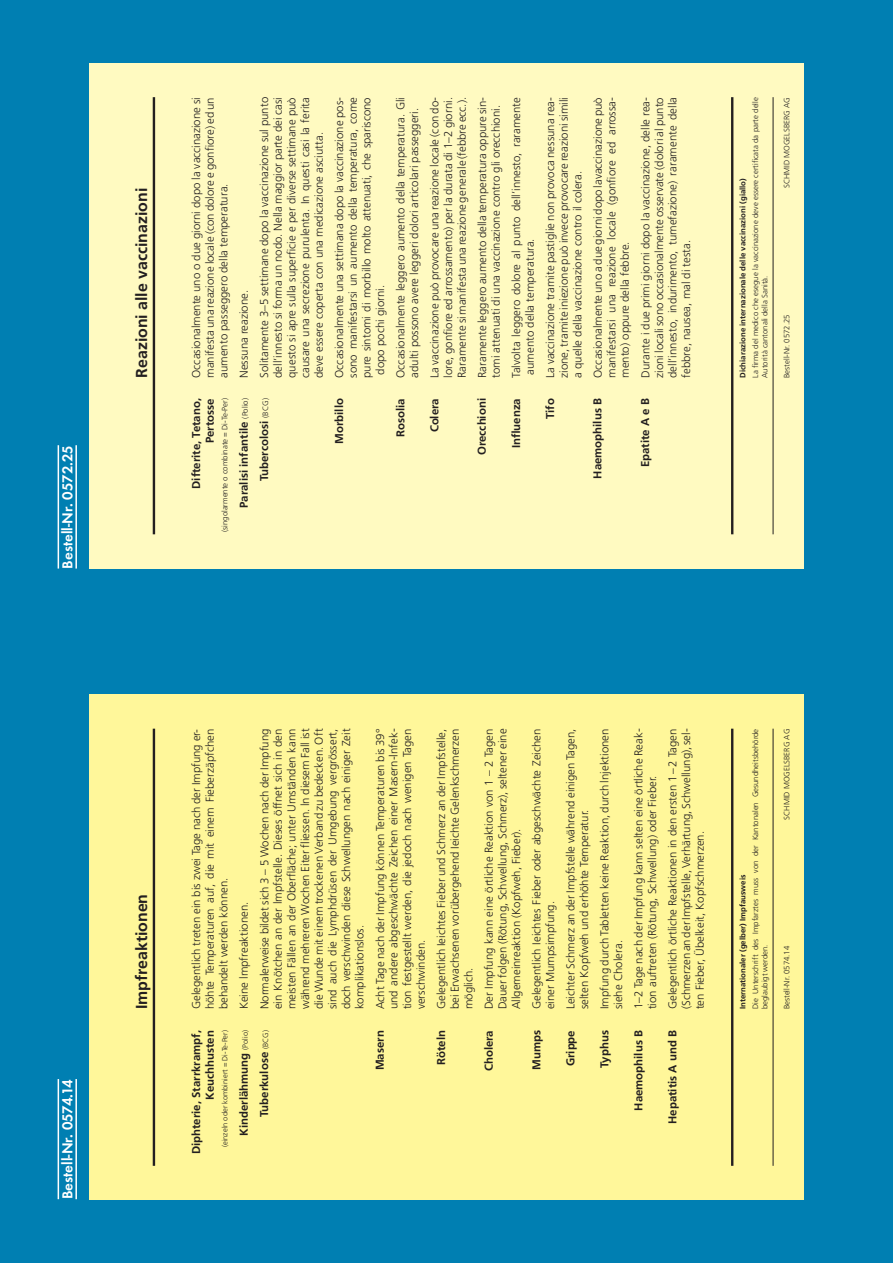
<style>
.page{position:relative;width:893px;height:1263px;background:#007fb2}
.page>*{position:absolute;margin:0;border:0;box-sizing:border-box;transform-origin:0 0}
.t1{font:700 15.9px "Frutiger";color:#231f20}
.t2{font:700 15px "Function";color:#fff}
.t3{font:300 11.4px/13.6px "Frutiger";color:#231f20;text-align:justify}
.t4{font:700 11.4px/13.6px "Frutiger";color:#231f20;text-align:right}
.t5{font:300 7.8px/9.3px "Frutiger";color:#231f20}
.t6{font:700 7.8px "Frutiger";color:#231f20}
.t7{font:300 7.5px "Frutiger";color:#231f20}
.s1{font-weight:300;font-size:7.8px}
.s2{font-weight:300;font-size:7.5px}
</style>
<div class="page">
<div style="left:89px;top:695px;width:715px;height:505px;background:#fff79a"></div>
<hr style="left:153px;top:729px;width:2px;height:437px;background:#231f20">
<hr style="left:731px;top:729px;width:2px;height:437px;background:#231f20">
<hr style="left:773px;top:729px;width:1px;height:437px;background:#231f20">
<div style="left:89px;top:63px;width:715px;height:505px;background:#fffac1"></div>
<hr style="left:153px;top:97px;width:2px;height:437px;background:#231f20">
<hr style="left:731px;top:97px;width:2px;height:437px;background:#231f20">
<hr style="left:773px;top:97px;width:1px;height:437px;background:#231f20">
<hr style="left:58px;top:1079px;width:1px;height:120px;background:#fff">
<hr style="left:75px;top:1079px;width:2px;height:120px;background:#fff">
<hr style="left:58px;top:445px;width:1px;height:123px;background:#fff">
<hr style="left:75px;top:445px;width:2px;height:123px;background:#fff">
<h2 class="t2" style="left:59px;top:568px;width:125px;rotate:-90deg">Bestell-Nr. 0572.25</h2>
<h1 class="t1" style="left:132px;top:378px;width:191px;rotate:-90deg">Reazioni alle vaccinazioni</h1>
<p class="t3" style="left:189px;top:378px;width:282px;rotate:-90deg">Occasionalmente uno o due giorni dopo la vaccinazione si manifesta una reazione locale (con dolore e gonfiore) ed un aumento passeggero della temperatura.</p>
<p class="t3" style="left:234px;top:378px;width:282px;line-height:20.4px;rotate:-90deg">Nessuna reazione.<br>Solitamente 3–5 settimane dopo la vaccinazione sul punto</p>
<p class="t3" style="left:271px;top:378px;width:282px;rotate:-90deg">dell’innesto si forma un nodo. Nella maggior parte dei casi questo si apre sulla superficie e per diverse settimane può causare una secrezione purulenta. In questi casi la ferita deve essere coperta con una medicazione asciutta.</p>
<p class="t3" style="left:332px;top:378px;width:282px;rotate:-90deg">Occasionalmente una settimana dopo la vaccinazione pos&shy;sono manifestarsi un aumento della temperatura, come pure sintomi di morbillo molto attenuati, che spariscono dopo pochi giorni.</p>
<p class="t3" style="left:394px;top:378px;width:282px;rotate:-90deg">Occasionalmente leggero aumento della temperatura. Gli adulti possono avere leggeri dolori articolari passeggeri.</p>
<p class="t3" style="left:428px;top:378px;width:282px;rotate:-90deg">La vaccinazione può provocare una reazione locale (con do&shy;lore, gonfiore ed arrossamento) per la durata di 1–2 giorni.<br>Raramente si manifesta una reazione generale (febbre ecc.).</p>
<p class="t3" style="left:475px;top:378px;width:282px;rotate:-90deg">Raramente leggero aumento della temperatura oppure sin-</p>
<p class="t3" style="left:485px;top:378px;width:282px;line-height:20.4px;rotate:-90deg">tomi attenuati di una vaccinazione contro gli orecchioni.<br>Talvolta leggero dolore al punto dell’innesto, raramente</p>
<p class="t3" style="left:520px;top:378px;width:282px;line-height:20.4px;rotate:-90deg">aumento della temperatura.<br>La vaccinazione tramite pastiglie non provoca nessuna rea-</p>
<p class="t3" style="left:557px;top:378px;width:282px;rotate:-90deg">zione, tramite iniezione può invece provocare reazioni simili a quelle della vaccinazione contro il colera.</p>
<p class="t3" style="left:591px;top:378px;width:282px;rotate:-90deg">Occasionalmente uno a due giorni dopo lavaccinazione può manifestarsi una reazione locale (gonfiore ed arrossa&shy;mento) oppure della febbre.</p>
<p class="t3" style="left:639px;top:378px;width:282px;rotate:-90deg">Durante i due primi giorni dopo la vaccinazione, delle rea&shy;zioni locali sono occasionalmente osservate (dolori al punto dell’innesto, indurimento, tumefazione) raramente della febbre, nausea, mal di testa.</p>
<p class="t4" style="left:189px;top:489px;width:92px;rotate:-90deg">Difterite, Tetano,<br>Pertosse</p>
<p class="t5" style="left:220px;top:532px;width:135px;rotate:-90deg">(singolarmente o combinate = Di-Te-Per)</p>
<p class="t4" style="left:234px;top:508px;width:111px;line-height:20.4px;rotate:-90deg">Paralisi infantile <span class="s1">(Polio)<br></span>Tubercolosi <span class="s1">(BCG)</span></p>
<p class="t4" style="left:332px;top:444px;width:47px;rotate:-90deg">Morbillo</p>
<p class="t4" style="left:393px;top:437px;width:40px;rotate:-90deg">Rosolia</p>
<p class="t4" style="left:427px;top:432px;width:36px;rotate:-90deg">Colera</p>
<p class="t4" style="left:475px;top:455px;width:58px;rotate:-90deg">Orecchioni</p>
<p class="t4" style="left:509px;top:448px;width:52px;rotate:-90deg">Influenza</p>
<p class="t4" style="left:543px;top:419px;width:22px;rotate:-90deg">Tifo</p>
<p class="t4" style="left:591px;top:479px;width:82px;rotate:-90deg">Haemophilus B</p>
<p class="t4" style="left:638px;top:467px;width:71px;rotate:-90deg">Epatite A e B</p>
<p class="t5" style="left:751px;top:378px;width:282px;rotate:-90deg">La firma del medico che esegue la vaccinazione deve essere certificata da parte delle<br>Autorità cantonali della Sanità.</p>
<p class="t6" style="left:738px;top:378px;width:201px;rotate:-90deg">Dichiarazione internazionale delle vaccinazioni (giallo)</p>
<p class="t5" style="left:782px;top:188px;width:93px;rotate:-90deg">SCHMID MOGELSBERG AG</p>
<p class="t5" style="left:782px;top:378px;width:65px;rotate:-90deg">Bestell-Nr. 0572.25</p>
<h2 class="t2" style="left:59px;top:1199px;width:122px;rotate:-90deg">Bestell-Nr. 0574.14</h2>
<h1 class="t1" style="left:132px;top:1009px;width:117px;rotate:-90deg">Impfreaktionen</h1>
<p class="t3" style="left:189px;top:1009px;width:282px;rotate:-90deg">Gelegentlich treten ein bis zwei Tage nach der Impfung er&shy;höhte Temperaturen auf, die mit einem Fieberzäpfchen behandelt werden können.</p>
<p class="t3" style="left:234px;top:1009px;width:282px;line-height:20.4px;rotate:-90deg">Keine lmpfreaktionen.<br>Norma|erweise bildet sich 3 – 5 Wochen nach der Impfung</p>
<p class="t3" style="left:271px;top:1009px;width:282px;rotate:-90deg">ein Knötchen an der lmpfstelle. Dieses öffnet sich in den meisten Fällen an der Oberfläche; unter Umständen kann während mehreren Wochen Eiter f|iessen. ln diesem Fall ist die Wunde mit einem trockenen Verband zu bedecken. Oft sind auch die Lymphdrüsen der Umgebung vergrössert, doch verschwinden diese Schwellungen nach einiger Zeit komplikationslos.</p>
<p class="t3" style="left:373px;top:1009px;width:282px;rotate:-90deg">Acht Tage nach der Impfung können Temperaturen bis 39° und andere abgeschwächte Zeichen einer Masern-|nfek&shy;tion festgestellt werden, die jedoch nach wenigen Tagen verschwinden.</p>
<p class="t3" style="left:434px;top:1009px;width:282px;rotate:-90deg">Gelegentlich Ieichtes Fieber und Schmerz an der Impfstelle, bei Erwachsenen vorübergehend Ieichte Gelenkschmerzen möglich.</p>
<p class="t3" style="left:482px;top:1009px;width:282px;rotate:-90deg">Der Impfung kann eine örtliche Reaktion von 1 – 2 Tagen Dauer folgen (Rötung, Schwellung, Schmerz), seltener eine Allgemeinreaktion (Kopfweh, Fieber).</p>
<p class="t3" style="left:530px;top:1009px;width:282px;rotate:-90deg">Gelegentlich Ieichtes Fieber oder abgeschwächte Zeichen einer Mumpsimpfung.</p>
<p class="t3" style="left:564px;top:1009px;width:282px;rotate:-90deg">Leichter Schmerz an der Impfstelle während einigen Tagen, selten Kopfweh und erhöhte Temperatur.</p>
<p class="t3" style="left:598px;top:1009px;width:282px;rotate:-90deg">Impfung durch Tabletten keine Reaktion, durch lnjektionen siehe Cholera.</p>
<p class="t3" style="left:632px;top:1009px;width:282px;rotate:-90deg">1–2 Tage nach der Impfung kann selten eine örtliche Reak&shy;tion auftreten (Rötung, Schwellung) oder Fieber.</p>
<p class="t3" style="left:666px;top:1009px;width:282px;rotate:-90deg">Gelegentlich örtliche Reaktionen in den ersten 1 – 2 Tagen (Schmerzen an der Impfstelle, Verhärtung, Schwellung), sel&shy;ten Fieber, Übelkeit, Kopfschmerzen.</p>
<p class="t4" style="left:189px;top:1154px;width:126px;rotate:-90deg">Diphterie, Starrkrampf,<br>Keuchhusten</p>
<p class="t7" style="left:221px;top:1147px;width:119px;rotate:-90deg">(einzeln oder kombiniert = Di-Te-Per)</p>
<p class="t4" style="left:234px;top:1136px;width:107px;line-height:20.4px;rotate:-90deg">Kinderlähmung <span class="s2">(Polio)<br></span>Tuberkulose <span class="s2">(BCG)</span></p>
<p class="t4" style="left:373px;top:1070px;width:42px;rotate:-90deg">Masern</p>
<p class="t4" style="left:434px;top:1065px;width:36px;rotate:-90deg">Röteln</p>
<p class="t4" style="left:482px;top:1071px;width:43px;rotate:-90deg">Cholera</p>
<p class="t4" style="left:529px;top:1070px;width:41px;rotate:-90deg">Mumps</p>
<p class="t4" style="left:563px;top:1066px;width:38px;rotate:-90deg">Grippe</p>
<p class="t4" style="left:598px;top:1067px;width:39px;rotate:-90deg">Typhus</p>
<p class="t4" style="left:632px;top:1111px;width:82px;rotate:-90deg">Haemophilus B</p>
<p class="t4" style="left:666px;top:1124px;width:95px;rotate:-90deg">Hepatitis A und B</p>
<p class="t5" style="left:751px;top:1009px;width:282px;rotate:-90deg">Die Unterschrift des Impfarztes muss von der Kantonalen Gesundheitsbehörde beglaubigt werden.</p>
<p class="t6" style="left:738px;top:1009px;width:136px;rotate:-90deg">Internationaler (gelber) Impfausweis</p>
<p class="t5" style="left:782px;top:820px;width:93px;rotate:-90deg">SCHMID MOGELSBERG AG</p>
<p class="t5" style="left:782px;top:1009px;width:65px;rotate:-90deg">Bestell-Nr. 0574.14</p>
</div>
